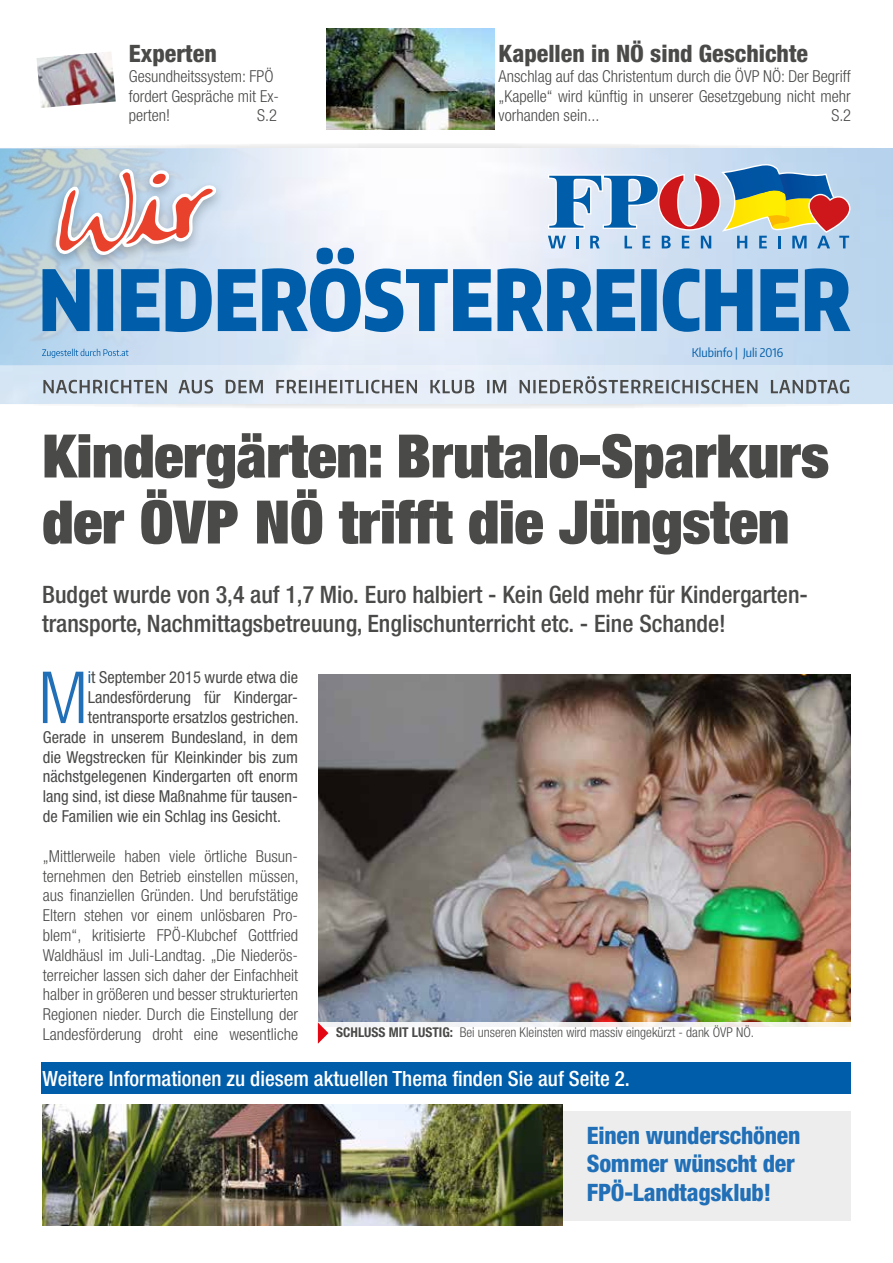
<style>
.page{position:relative;width:893px;height:1263px;background:#fff}
.page>*{position:absolute;margin:0;border:0;box-sizing:border-box;transform-origin:0 0}
.t1{font:300 condensed 72px "Helvetica Neue";color:#206fb7}
.t2{font:900 expanded 60px/66px "Helvetica Neue";color:#4a4a49}
.t3{font:500 condensed 24px/28.8px "Helvetica Neue";color:#4a4a49}
.t4{font:800 condensed 24px/28.8px "Helvetica Neue";letter-spacing:-.01em;color:#206fb7}
.t5{font:800 condensed 24px "Helvetica Neue";color:#4a4a49}
.t6{font:500 condensed 21px "Helvetica Neue";color:#fff}
.t7{font:300 condensed 16.5px/19.8px "Helvetica Neue";color:#4a4a49;text-align:justify}
.t8{font:condensed 16.5px "Helvetica Neue";color:#4a4a49}
.t9{font:300 condensed 13.5px "Helvetica Neue";color:#4a4a49}
.t10{font:12px "Encode Sans Condensed";color:#005da9}
.s1{color:#005da9}
.s2{font-weight:700}
</style>
<div class="page">
<img style="left:0;top:270px;width:308px;height:96px">
<div style="left:0;top:366px;width:893px;height:38px;background:linear-gradient(to right,#e1ecf7,#dae8f6)"></div>
<svg style="left:0;top:144px;width:893px;height:126px"></svg>
<svg style="left:43px;top:248px;width:807px;height:84px;background:#6da1ce"></svg>
<svg style="left:0;top:376px;width:893px;height:32px;background:#cbd4dd"></svg>
<svg style="left:42px;top:349px;width:86px;height:9px"></svg>
<div style="left:446px;top:1111px;width:405px;height:109px;background:#ededed"></div>
<img style="left:319px;top:675px;width:531px;height:347px">
<img style="left:43px;top:1104px;width:519px;height:122px">
<svg style="left:328px;top:1022px;width:523px;height:12px"></svg>
<img style="left:327px;top:28px;width:168px;height:101px">
<div style="left:42px;top:1062px;width:809px;height:32px;background:#005da9"></div>
<img style="left:37px;top:52px;width:79px;height:56px">
<svg style="left:318px;top:1022px;width:10px;height:22px"></svg>
<h3 class="t5" style="left:129px;top:39px;width:89px">Experten</h3>
<p class="t7" style="left:129px;top:66px;width:152px;text-align:left">Gesundheitssystem: FPÖ fordert Gespräche mit Ex&shy;perten!</p>
<p class="t7" style="left:257px;top:105px;width:21px">S.2</p>
<h3 class="t5" style="left:499px;top:39px;width:311px">Kapellen in NÖ sind Geschichte</h3>
<p class="t7" style="left:499px;top:66px;width:354px">Anschlag auf das Christentum durch die ÖVP NÖ: Der Begriff „Kapelle“ wird künftig in unserer Gesetzgebung nicht mehr vorhanden sein...</p>
<p class="t7" style="left:831px;top:105px;width:21px">S.2</p>
<p class="t10" style="left:692px;top:344px;width:93px">Klubinfo | Juli 2016</p>
<h2 class="t2" style="left:42px;top:422px;width:788px">Kindergärten: Brutalo-Sparkurs der ÖVP NÖ trifft die Jüngsten</h2>
<h3 class="t3" style="left:42px;top:580px;width:767px">Budget wurde von 3,4 auf 1,7 Mio. Euro halbiert - Kein Geld mehr für Kindergarten&shy;transporte, Nachmittagsbetreuung, Englischunterricht etc. - Eine Schande!</h3>
<h1 class="t1" style="left:38px;top:656px;width:51px">M</h1>
<p class="t8" style="left:88px;top:668px;width:212px"><span class="s1">i</span>t September 2015 wurde etwa die</p>
<p class="t8" style="left:88px;top:688px;width:212px">Landesförderung für Kindergar-</p>
<p class="t8" style="left:88px;top:708px;width:212px">tentransporte ersatzlos gestrichen.</p>
<p class="t8" style="left:43px;top:727px;width:257px">Gerade in unserem Bundesland, in dem</p>
<p class="t8" style="left:43px;top:747px;width:257px">die Wegstrecken für Kleinkinder bis zum</p>
<p class="t8" style="left:43px;top:767px;width:257px">nächstgelegenen Kindergarten oft enorm</p>
<p class="t8" style="left:43px;top:787px;width:257px">lang sind, ist diese Maßnahme für tausen-</p>
<p class="t8" style="left:43px;top:807px;width:240px">de Familien wie ein Schlag ins Gesicht.</p>
<p class="t7" style="left:43px;top:846px;width:257px">„Mittlerweile haben viele örtliche Busun&shy;ternehmen den Betrieb einstellen müssen, aus finanziellen Gründen. Und berufstätige Eltern stehen vor einem unlösbaren Pro&shy;blem“, kritisierte FPÖ-Klubchef Gottfried Waldhäusl im Juli-Landtag. „Die Niederös&shy;terreicher lassen sich daher der Einfachheit halber in größeren und besser strukturierten Regionen nieder. Durch die Einstellung der Landesförderung droht eine wesentliche</p>
<p class="t9" style="left:336px;top:1025px;width:419px"><span class="s2">SCHLUSS MIT LUSTIG:</span> Bei unseren Kleinsten wird massiv eingekürzt - dank ÖVP NÖ.</p>
<p class="t6" style="left:43px;top:1065px;width:589px">Weitere Informationen zu diesem aktuellen Thema finden Sie auf Seite 2.</p>
<h3 class="t4" style="left:587px;top:1120px;width:215px">Einen wunderschönen<br>Sommer wünscht der<br>FPÖ-Landtagsklub!</h3>
</div>
